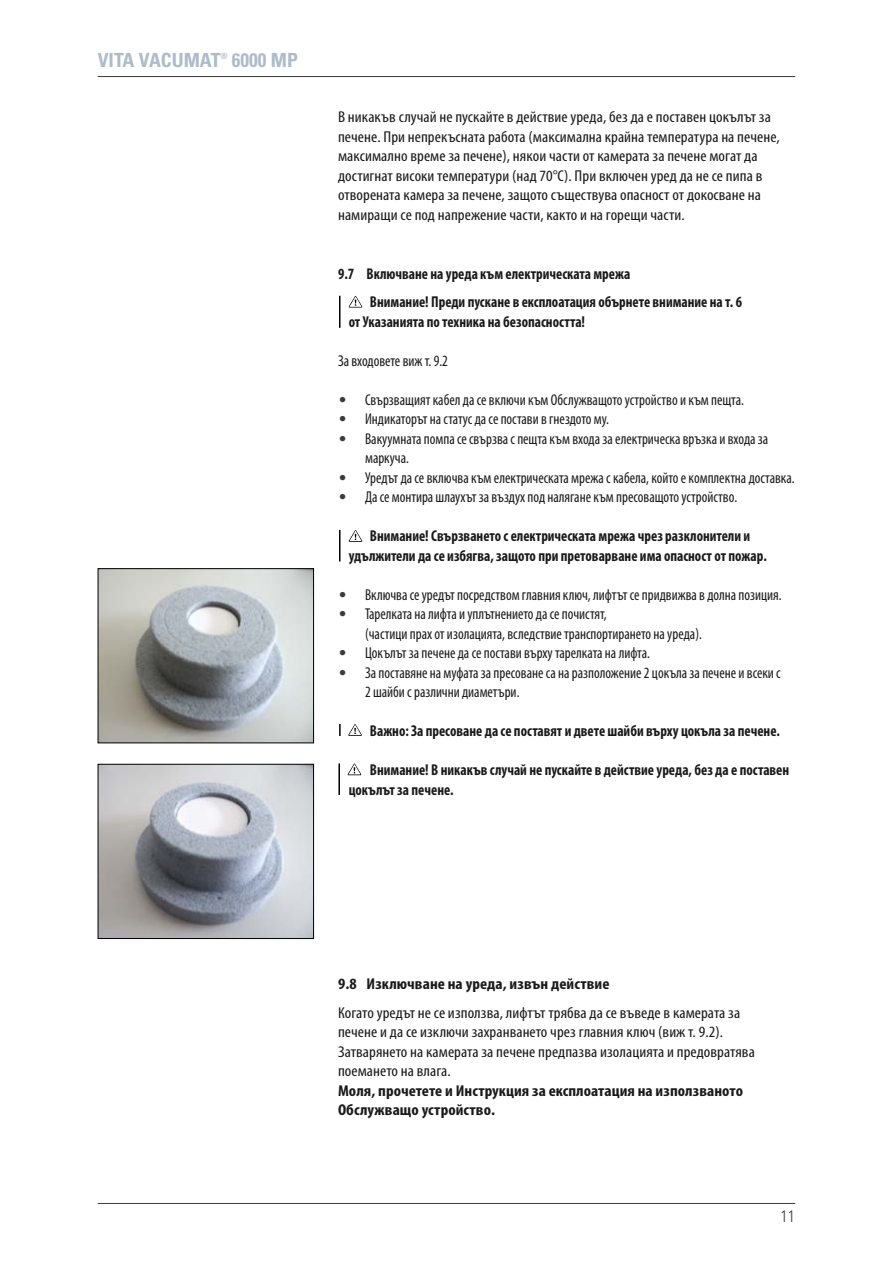
<style>
.page{position:relative;width:893px;height:1263px;background:#fff}
.page>*{position:absolute;margin:0;border:0;box-sizing:border-box;transform-origin:0 0}
.t1{font:700 condensed 19.5px "Univers LT";color:#adbcca}
.t2{font:300 condensed 16.5px "Univers LT";color:#3b3b3a}
.t3{font:condensed 15.75px/19.5px "Myriad Pro";color:#1a1a1a;scale:.94 1}
.t4{font:condensed 15.75px/19.5px "Myriad Pro";color:#1a1a1a;scale:1.08 1}
.t5{font:700 condensed 15.75px/19.5px "Myriad Pro";color:#1a1a1a;scale:.94 1}
.t6{font:700 condensed 15.75px/19.5px "Myriad Pro";color:#1a1a1a;scale:1.08 1}
.t7{font:700 condensed 8.7px "Univers LT";color:#adbcca}
.s1{font-family:"Univers LT";font-weight:300;font-size:15px;color:#3b3b3a}
</style>
<div class="page">
<hr style="left:98px;top:1203px;width:697px;height:1px;background:#3b3b3a">
<hr style="left:98px;top:76px;width:697px;height:1px;background:#3b3b3a">
<img style="left:100px;top:570px;width:212px;height:171px">
<div style="left:98px;top:568px;width:216px;height:175px;border:1px solid #000"></div>
<img style="left:100px;top:766px;width:212px;height:171px">
<div style="left:98px;top:764px;width:216px;height:175px;border:1px solid #000"></div>
<svg style="left:349px;top:530px;width:13px;height:12px"></svg>
<hr style="left:339px;top:530px;width:1px;height:31px;background:#000">
<svg style="left:349px;top:296px;width:13px;height:12px"></svg>
<hr style="left:339px;top:296px;width:1px;height:32px;background:#000">
<svg style="left:348px;top:724px;width:14px;height:12px"></svg>
<svg style="left:339px;top:724px;width:2px;height:12px"></svg>
<svg style="left:348px;top:763px;width:13px;height:12px"></svg>
<hr style="left:338px;top:763px;width:2px;height:32px;background:#000">
<p class="t1" style="left:98px;top:48px;width:124px">VITA VACUMAT</p>
<p class="t7" style="left:220px;top:51px;width:9px">®</p>
<p class="t1" style="left:232px;top:48px;width:68px">6000 MP</p>
<p class="t4" style="left:338px;top:108px;width:411px">В никакъв случай не пускайте в действие уреда, без да е поставен цокълът за печене. При непрекъсната работа (максимална крайна температура на печене, максимално време за печене), някои части от камерата за печене могат да достигнат високи температури (над 70°C). При включен уред да не се пипа в отворената камера за печене, защото съществува опасност от докосване на намиращи се под напрежение части, както и на горещи части.</p>
<p class="t5" style="left:370px;top:259px;width:397px;line-height:28.5px;text-indent:-32px">9.7 Включване на уреда към електрическата мрежа<br>Внимание! Преди пускане в експлоатация обърнете внимание на т. 6</p>
<p class="t5" style="left:349px;top:312px;width:253px">от Указанията по техника на безопасността!</p>
<p class="t3" style="left:338px;top:351px;width:118px">За входовете виж т. 9.2</p>
<p class="t3" style="left:338px;top:390px;width:433px"><span class="s1">•</span> Свързващият кабел да се включи към Обслужващото устройство и към пещта.</p>
<p class="t3" style="left:338px;top:409px;width:290px"><span class="s1">•</span> Индикаторът на статус да се постави в гнездото му.</p>
<p class="t3" style="left:365px;top:429px;width:430px;text-indent:-27px"><span class="s1">•</span> Вакуумната помпа се свързва с пещта към входа за електрическа връзка и входа за маркуча.</p>
<p class="t3" style="left:338px;top:468px;width:487px"><span class="s1">•</span> Уредът да се включва към електрическата мрежа с кабела, който е комплектна доставка.</p>
<p class="t3" style="left:338px;top:487px;width:426px"><span class="s1">•</span> Да се монтира шлаухът за въздух под налягане към пресоващото устройство.</p>
<p class="t5" style="left:349px;top:526px;width:446px;text-align:center">Внимание! Свързването с електрическата мрежа чрез разклонители и удължители да се избягва, защото при претоварване има опасност от пожар.</p>
<p class="t3" style="left:338px;top:585px;width:473px"><span class="s1">•</span> Включва се уредът посредством главния ключ, лифтът се придвижва в долна позиция.</p>
<p class="t3" style="left:365px;top:604px;width:360px;text-indent:-27px"><span class="s1">•</span> Тарелката на лифта и уплътнението да се почистят,<br>(частици прах от изолацията, вследствие транспортирането на уреда).</p>
<p class="t3" style="left:338px;top:643px;width:333px"><span class="s1">•</span> Цокълът за печене да се постави върху тарелката на лифта.</p>
<p class="t3" style="left:365px;top:663px;width:444px;text-indent:-27px"><span class="s1">•</span> За поставяне на муфата за пресоване са на разположение 2 цокъла за печене и всеки с<br>2 шайби с различни диаметъри.</p>
<p class="t5" style="left:370px;top:721px;width:438px">Важно: За пресоване да се поставят и двете шайби върху цокъла за печене.</p>
<p class="t5" style="left:349px;top:760px;width:470px;text-indent:21px">Внимание! В никакъв случай не пускайте в действие уреда, без да е поставен цокълът за печене.</p>
<p class="t6" style="left:338px;top:974px;width:253px">9.8 Изключване на уреда, извън действие</p>
<p class="t4" style="left:338px;top:1003px;width:387px">Когато уредът не се използва, лифтът трябва да се въведе в камерата за печене и да се изключи захранването чрез главния ключ (виж т. 9.2).<br>Затварянето на камерата за печене предпазва изолацията и предовратява поемането на влага.</p>
<p class="t6" style="left:338px;top:1081px;width:376px">Моля, прочетете и Инструкция за експлоатация на използваното<br>Обслужващо устройство.</p>
<p class="t2" style="left:780px;top:1206px;width:16px">11</p>
</div>
